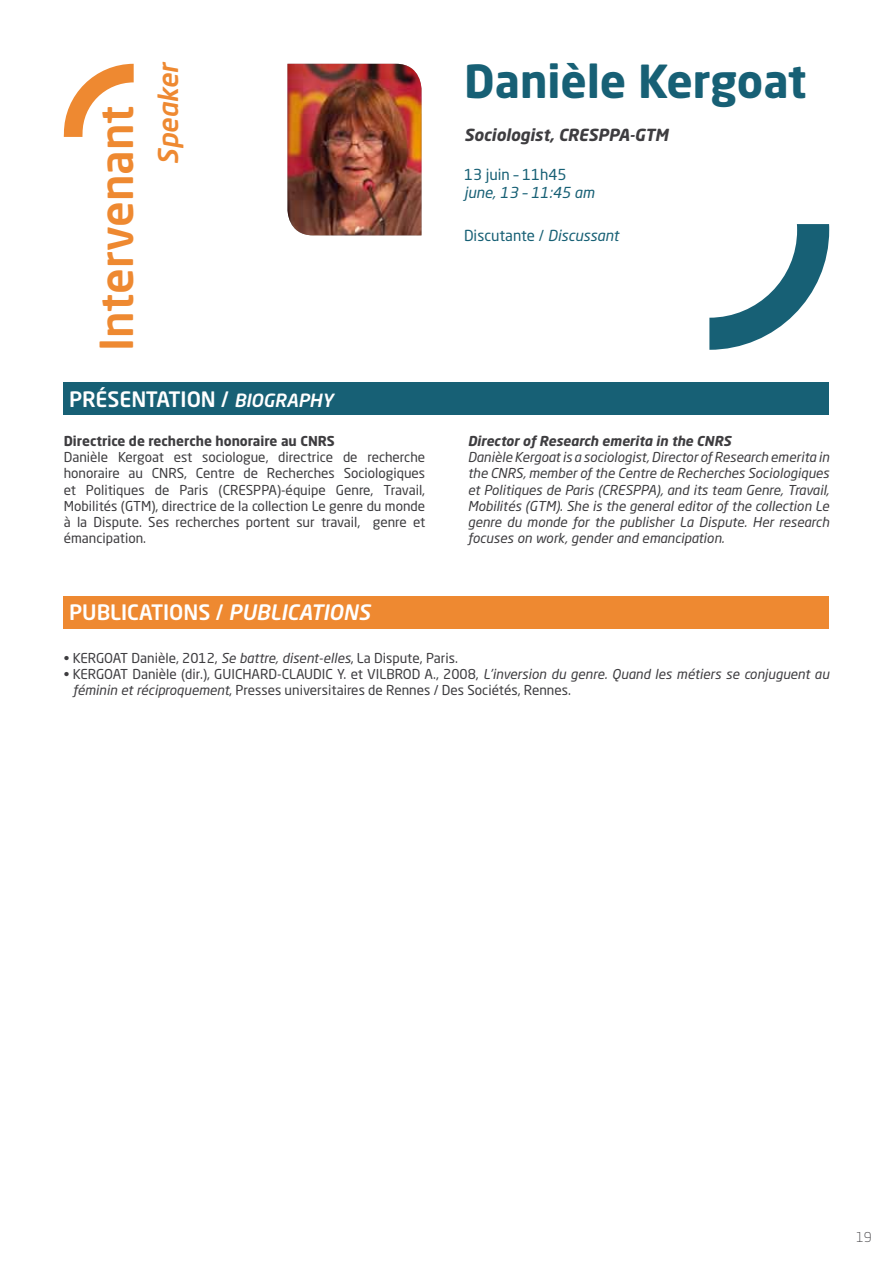
<style>
.page{position:relative;width:893px;height:1263px;background:#fff}
.page>*{position:absolute;margin:0;border:0;box-sizing:border-box;transform-origin:0 0}
.t1{font:700 45px "Neo Sans Std";color:#176075}
.t2{font:500 45px "Neo Sans Std";color:#ee8931}
.t3{font:italic 500 27px "Neo Sans Std";color:#ee8931}
.t4{font:500 21px "Neo Sans Std";color:#fff}
.t5{font:italic 700 16.5px "Neo Sans Std";color:#3e3d40}
.t6{font:15px "Neo Sans Std";color:#176075}
.t7{font:italic 15px "Neo Sans Std";color:#176075}
.t8{font:13.5px/16.2px "Neo Sans Std";color:#3e3d40;text-align:justify}
.t9{font:italic 13.5px/16.2px "Neo Sans Std";color:#3e3d40;text-align:justify}
.t10{font:700 13.5px "Neo Sans Std";color:#3e3d40}
.t11{font:italic 700 13.5px "Neo Sans Std";color:#3e3d40}
.t12{font:300 13.5px "Neo Sans Std";color:#3e3d40}
.s1{font-style:italic}
.s2{font-style:italic;font-size:18px}
</style>
<div class="page">
<img style="left:287px;top:64px;width:134px;height:171px">
<svg style="left:64px;top:64px;width:70px;height:73px"></svg>
<svg style="left:709px;top:224px;width:120px;height:126px"></svg>
<div style="left:64px;top:383px;width:765px;height:32px;background:#176075"></div>
<div style="left:64px;top:596px;width:765px;height:32px;background:#ee8931"></div>
<h1 class="t2" style="left:88px;top:351px;width:246px;rotate:-90deg">Intervenant</h1>
<h2 class="t3" style="left:151px;top:165px;width:105px;rotate:-90deg">Speaker</h2>
<h1 class="t1" style="left:464px;top:53px;width:344px">Danièle Kergoat</h1>
<p class="t5" style="left:464px;top:124px;width:206px">Sociologist, CRESPPA-GTM</p>
<p class="t6" style="left:464px;top:166px;width:104px">13 juin – 11h45</p>
<p class="t7" style="left:464px;top:184px;width:132px">june, 13 – 11:45 am</p>
<p class="t6" style="left:464px;top:226px;width:156px">Discutante / <span class="s1">Discussant</span></p>
<h3 class="t4" style="left:69px;top:386px;width:266px">PRÉSENTATION / <span class="s2">BIOGRAPHY</span></h3>
<p class="t10" style="left:64px;top:432px;width:273px">Directrice de recherche honoraire au CNRS</p>
<p class="t8" style="left:64px;top:449px;width:363px">Danièle Kergoat est sociologue, directrice de recherche honoraire au CNRS, Centre de Recherches Sociologiques et Politiques de Paris (CRESPPA)-équipe Genre, Travail, Mobilités (GTM), directrice de la collection Le genre du monde à la Dispute. Ses recherches portent sur travail, genre et émancipation.</p>
<h3 class="t4" style="left:69px;top:599px;width:303px">PUBLICATIONS / <span class="s1">PUBLICATIONS</span></h3>
<p class="t11" style="left:468px;top:432px;width:265px">Director of Research emerita in the CNRS</p>
<p class="t9" style="left:468px;top:449px;width:363px">Danièle Kergoat is a sociologist, Director of Research emerita in the CNRS, member of the Centre de Recherches Sociologiques et Politiques de Paris (CRESPPA), and its team Genre, Travail, Mobilités (GTM). She is the general editor of the collection Le genre du monde for the publisher La Dispute. Her research focuses on work, gender and emancipation.</p>
<p class="t8" style="left:64px;top:650px;width:396px">• KERGOAT Danièle, 2012, <span class="s1">Se battre, disent-elles</span>, La Dispute, Paris.</p>
<p class="t8" style="left:73px;top:666px;width:758px;text-indent:-9px">• KERGOAT Danièle (dir.), GUICHARD-CLAUDIC Y. et VILBROD A., 2008, <span class="s1">L’inversion du genre. Quand les métiers se conjuguent au féminin et réciproquement</span>, Presses universitaires de Rennes / Des Sociétés, Rennes.</p>
<p class="t12" style="left:856px;top:1229px;width:17px">19</p>
</div>
